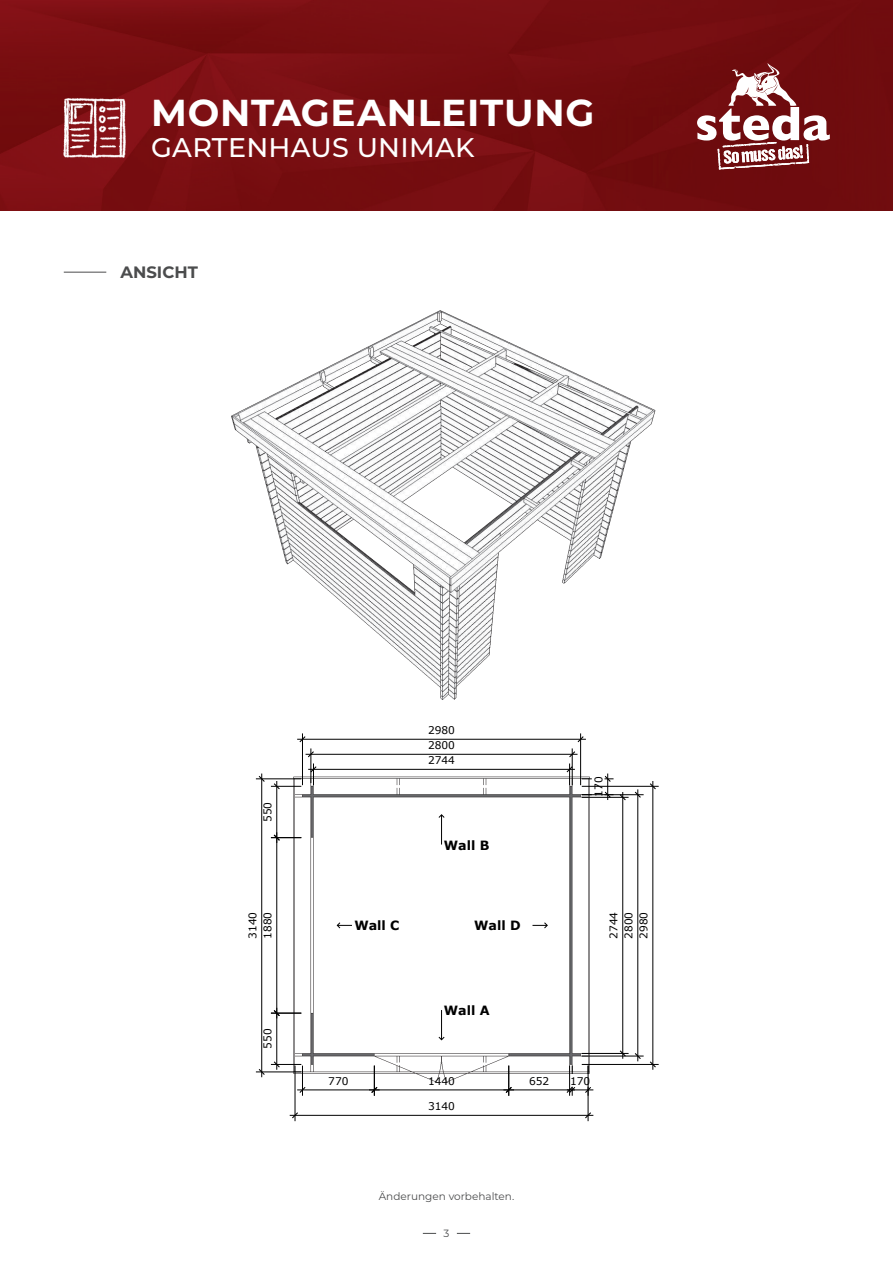
<style>
.page{position:relative;width:893px;height:1263px;background:#fff}
.page>*{position:absolute;margin:0;border:0;box-sizing:border-box;transform-origin:0 0}
.t1{font:700 37.5px "Montserrat";letter-spacing:.02em;color:#fff}
.t2{font:500 27px "Montserrat";letter-spacing:.01em;color:#fff}
.t3{font:700 16.5px "Montserrat";color:#4b4c4d}
.t4{font:700 12.75px "Verdana";color:#000}
.t5{font:10.65px/15px "Verdana";color:#000;text-align:justify}
.t6{font:10.5px "Montserrat";color:#4b4c4d}
</style>
<div class="page">
<img style="left:0;top:0;width:893px;height:211px">
<svg style="left:698px;top:63px;width:131px;height:106px"></svg>
<img style="left:64px;top:97px;width:62px;height:64px">
<svg style="left:423px;top:1233px;width:13px;height:1px"></svg>
<svg style="left:457px;top:1233px;width:13px;height:1px"></svg>
<hr style="left:64px;top:272px;width:42px;height:1px;background:#4b4c4d">
<img style="left:231px;top:310px;width:425px;height:390px">
<img style="left:255px;top:776px;width:398px;height:314px">
<hr style="left:313px;top:769px;width:257px;height:1px;background:#000">
<hr style="left:311px;top:754px;width:261px;height:1px;background:#000">
<hr style="left:302px;top:739px;width:279px;height:1px;background:#000">
<hr style="left:276px;top:838px;width:1px;height:175px;background:#000">
<hr style="left:261px;top:779px;width:1px;height:293px;background:#000">
<hr style="left:302px;top:1090px;width:72px;height:1px;background:#000">
<hr style="left:374px;top:1090px;width:135px;height:1px;background:#000">
<svg style="left:369px;top:1065px;width:11px;height:31px"></svg>
<hr style="left:295px;top:1065px;width:1px;height:50px;background:#000">
<hr style="left:588px;top:1065px;width:1px;height:50px;background:#000">
<hr style="left:295px;top:1115px;width:293px;height:1px;background:#000">
<svg style="left:290px;top:1111px;width:9px;height:10px"></svg>
<svg style="left:584px;top:1111px;width:9px;height:10px"></svg>
<hr style="left:441px;top:1010px;width:1px;height:30px;background:#000">
<svg style="left:438px;top:1036px;width:7px;height:4px"></svg>
<svg style="left:438px;top:814px;width:7px;height:30px"></svg>
<svg style="left:337px;top:922px;width:15px;height:7px"></svg>
<svg style="left:532px;top:922px;width:16px;height:7px"></svg>
<hr style="left:276px;top:1013px;width:1px;height:51px;background:#000">
<svg style="left:271px;top:1008px;width:30px;height:10px"></svg>
<svg style="left:256px;top:1060px;width:51px;height:36px"></svg>
<hr style="left:276px;top:786px;width:1px;height:52px;background:#000">
<svg style="left:256px;top:733px;width:62px;height:57px"></svg>
<svg style="left:271px;top:832px;width:30px;height:11px"></svg>
<hr style="left:509px;top:1090px;width:61px;height:1px;background:#000">
<svg style="left:503px;top:1065px;width:11px;height:31px"></svg>
<hr style="left:582px;top:1053px;width:41px;height:1px;background:#000">
<hr style="left:582px;top:797px;width:41px;height:1px;background:#000">
<hr style="left:622px;top:797px;width:1px;height:256px;background:#000">
<hr style="left:582px;top:1056px;width:56px;height:1px;background:#000">
<hr style="left:582px;top:794px;width:56px;height:1px;background:#000">
<hr style="left:637px;top:795px;width:1px;height:261px;background:#000">
<hr style="left:582px;top:1064px;width:71px;height:1px;background:#000">
<hr style="left:582px;top:786px;width:71px;height:1px;background:#000">
<hr style="left:653px;top:786px;width:1px;height:278px;background:#000">
<svg style="left:619px;top:1049px;width:40px;height:21px"></svg>
<svg style="left:619px;top:781px;width:40px;height:20px"></svg>
<svg style="left:565px;top:1065px;width:28px;height:31px"></svg>
<svg style="left:565px;top:733px;width:48px;height:67px"></svg>
<h1 class="t1" style="left:151px;top:86px;width:445px">MONTAGEANLEITUNG</h1>
<h2 class="t2" style="left:151px;top:128px;width:325px">GARTENHAUS UNIMAK</h2>
<h3 class="t3" style="left:120px;top:260px;width:79px">ANSICHT</h3>
<p class="t5" style="left:260px;top:822px;width:22px;rotate:-90deg">550</p>
<p class="t5" style="left:260px;top:939px;width:28px;rotate:-90deg">1880</p>
<p class="t5" style="left:245px;top:939px;width:28px;rotate:-90deg">3140</p>
<p class="t5" style="left:260px;top:1049px;width:22px;rotate:-90deg">550</p>
<p class="t5" style="left:428px;top:722px;width:28px">2980</p>
<p class="t5" style="left:428px;top:737px;width:28px">2800</p>
<p class="t5" style="left:428px;top:752px;width:28px">2744</p>
<p class="t4" style="left:444px;top:836px;width:47px">Wall B</p>
<p class="t4" style="left:354px;top:917px;width:47px">Wall C</p>
<p class="t4" style="left:474px;top:917px;width:48px">Wall D</p>
<p class="t5" style="left:591px;top:797px;width:22px;rotate:-90deg">170</p>
<p class="t5" style="left:606px;top:939px;width:29px;rotate:-90deg">2744<br>2800<br>2980</p>
<p class="t4" style="left:444px;top:1001px;width:47px">Wall A</p>
<p class="t5" style="left:328px;top:1073px;width:22px">770</p>
<p class="t5" style="left:428px;top:1073px;width:28px">1440</p>
<p class="t5" style="left:428px;top:1098px;width:28px">3140</p>
<p class="t5" style="left:529px;top:1073px;width:22px">652</p>
<p class="t5" style="left:570px;top:1073px;width:22px">170</p>
<p class="t6" style="left:379px;top:1189px;width:137px">Änderungen vorbehalten.</p>
<p class="t6" style="left:443px;top:1225px;width:7px">3</p>
</div>
